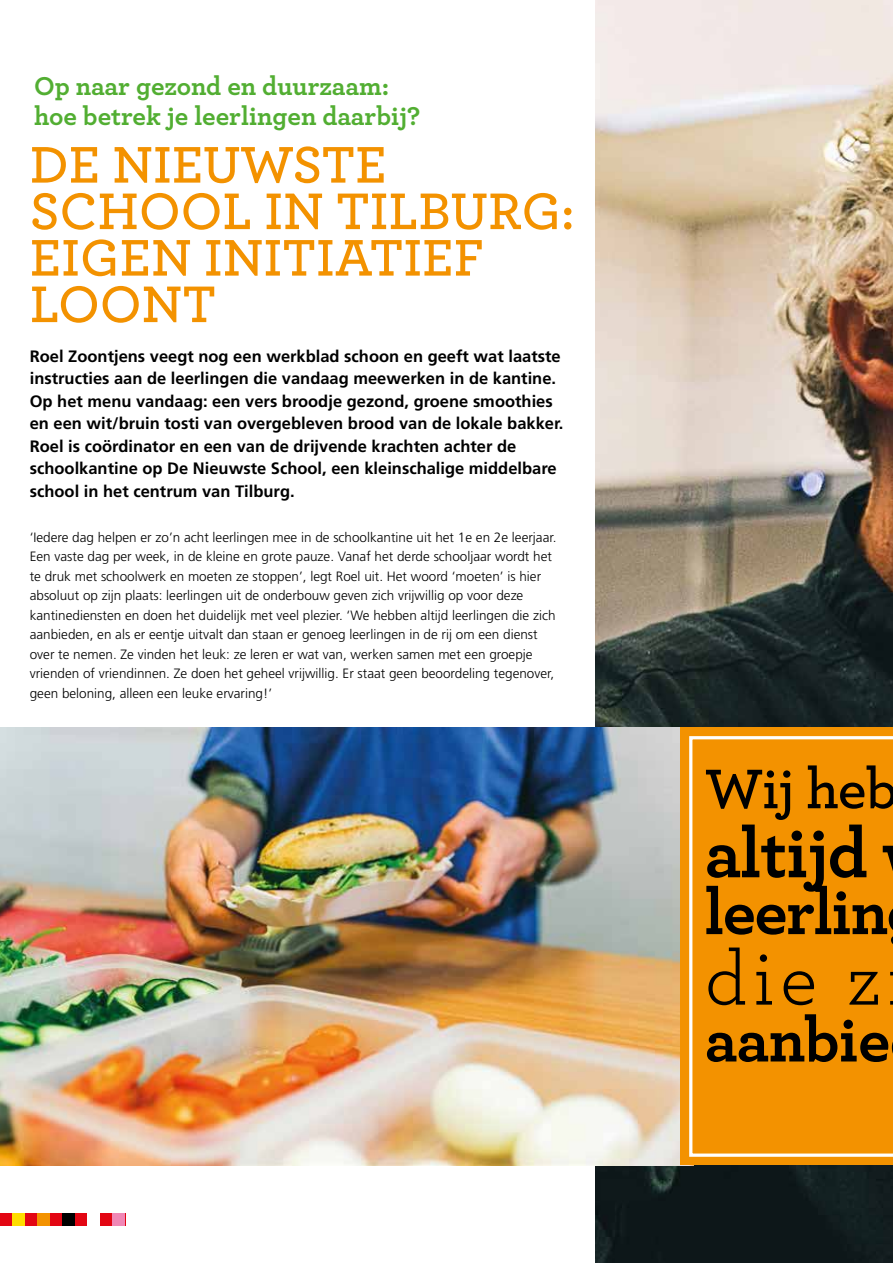
<style>
.page{position:relative;width:893px;height:1263px;background:#fff}
.page>*{position:absolute;margin:0;border:0;box-sizing:border-box;transform-origin:0 0}
.t1{font:78px "Archer";color:#000}
.t2{font:700 72px "Archer";letter-spacing:-.01em;color:#000}
.t3{font:700 66px "Archer";letter-spacing:-.02em;color:#000}
.t4{font:700 64.5px "Archer";letter-spacing:-.01em;color:#000}
.t5{font:600 58.5px "Archer";letter-spacing:-.02em;color:#000}
.t6{font:600 54px/46.5px "Archer";color:#f39200}
.t7{font:700 27px/30px "Archer";color:#52ae32}
.t8{font:700 16.5px/22.5px "Frutiger";color:#000}
.t9{font:300 13.5px/19.5px "Frutiger";color:#000}
</style>
<div class="page">
<img style="left:596px;top:0;width:297px;height:1263px">
<div style="left:0;top:1213px;width:12px;height:13px;background:#e30613"></div>
<div style="left:12px;top:1213px;width:13px;height:13px;background:#fd0"></div>
<div style="left:25px;top:1213px;width:12px;height:13px;background:#e30613"></div>
<div style="left:37px;top:1213px;width:13px;height:13px;background:#f39200"></div>
<div style="left:50px;top:1213px;width:13px;height:13px;background:#e30613"></div>
<div style="left:63px;top:1213px;width:12px;height:13px;background:#000"></div>
<div style="left:75px;top:1213px;width:13px;height:13px;background:#e30613"></div>
<div style="left:100px;top:1213px;width:13px;height:13px;background:#e30613"></div>
<div style="left:113px;top:1213px;width:12px;height:13px;background:#f088b6"></div>
<img style="left:0;top:728px;width:681px;height:437px">
<div style="left:681px;top:728px;width:212px;height:437px;background:#f39200"></div>
<svg style="left:689px;top:736px;width:204px;height:421px"></svg>
<h3 class="t7" style="left:34px;top:69px;width:388px">Op naar gezond en duurzaam: hoe betrek je leerlingen daarbij?</h3>
<h3 class="t6" style="left:30px;top:138px;width:546px">DE NIEUWSTE<br>SCHOOL IN TILBURG:<br>EIGEN INITIATIEF<br>LOONT</h3>
<p class="t8" style="left:30px;top:345px;width:535px">Roel Zoontjens veegt nog een werkblad schoon en geeft wat laatste instructies aan de leerlingen die vandaag meewerken in de kantine.<br>Op het menu vandaag: een vers broodje gezond, groene smoothies en een wit/bruin tosti van overgebleven brood van de lokale bakker.<br>Roel is coördinator en een van de drijvende krachten achter de schoolkantine op De Nieuwste School, een kleinschalige middelbare school in het centrum van Tilburg.</p>
<p class="t9" style="left:30px;top:527px;width:528px">‘Iedere dag helpen er zo’n acht leerlingen mee in de schoolkantine uit het 1e en 2e leerjaar.<br>Een vaste dag per week, in de kleine en grote pauze. Vanaf het derde schooljaar wordt het te druk met schoolwerk en moeten ze stoppen’, legt Roel uit. Het woord ‘moeten’ is hier absoluut op zijn plaats: leerlingen uit de onderbouw geven zich vrijwillig op voor deze kantinediensten en doen het duidelijk met veel plezier. ‘We hebben altijd leerlingen die zich aanbieden, en als er eentje uitvalt dan staan er genoeg leerlingen in de rij om een dienst over te nemen. Ze vinden het leuk: ze leren er wat van, werken samen met een groepje vrienden of vriendinnen. Ze doen het geheel vrijwillig. Er staat geen beoordeling tegenover, geen beloning, alleen een leuke ervaring!’</p>
<h3 class="t5" style="left:705px;top:745px;width:195px">Wij heb</h3>
<h2 class="t2" style="left:705px;top:796px;width:165px">altijd</h2>
<h3 class="t3" style="left:705px;top:860px;width:185px">leerlin</h3>
<h1 class="t1" style="left:705px;top:925px;width:178px">die z</h1>
<h3 class="t4" style="left:705px;top:989px;width:187px">aanbie</h3>
</div>
